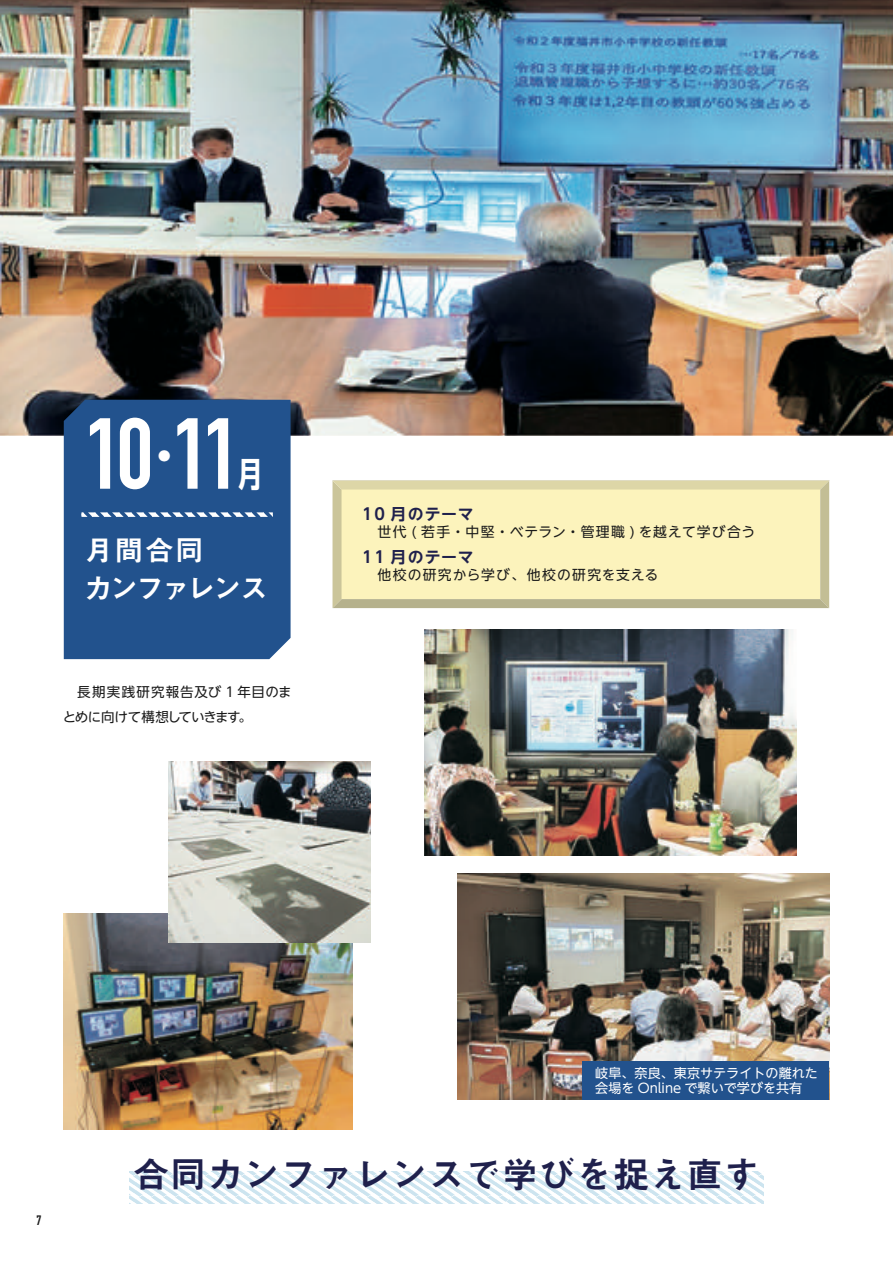
<style>
.page{position:relative;width:893px;height:1263px;background:#fff}
.page>*{position:absolute;margin:0;border:0;box-sizing:border-box;transform-origin:0 0}
.t1{font:99px "DIN Engschrift Std";color:#fff}
.t2{font:42.45px "UD Shin Go C Osez Pr 6 N De B";color:#fff}
.t3{font:36px "Midashi Go Pr 5 MB31";letter-spacing:.025em;color:#1f204c}
.t4{font:34.5px "UD Shin Go C Osez Pr 6 N De B";color:#fff}
.t5{font:28.5px/37.2px "Midashi Go Upr MB31";letter-spacing:-.075em;color:#fff}
.t6{font:700 15.9px "UD Shin Go NT Pro De";letter-spacing:.06em;color:#1f204c}
.t7{font:13.8px "UD Shin Go NT Pro";letter-spacing:.08em;color:#1a1a1a}
.t8{font:13.5px/25.5px "UD Shin Go NT Pro";letter-spacing:.005em;color:#1a1a1a}
.t9{font:13.5px "DIN Engschrift Std";color:#1a1a1a}
.t10{font:13.05px/14.9px "UD Shin Go NT Pro";color:#fff}
</style>
<div class="page">
<svg style="left:130px;top:1172px;width:633px;height:31px"></svg>
<img style="left:64px;top:913px;width:289px;height:217px">
<img style="left:0;top:0;width:893px;height:436px">
<img style="left:457px;top:873px;width:372px;height:226px">
<img style="left:169px;top:762px;width:201px;height:181px">
<img style="left:424px;top:629px;width:372px;height:226px">
<div style="left:64px;top:400px;width:227px;height:259px;background:#22528d"></div>
<svg style="left:81px;top:512px;width:192px;height:5px"></svg>
<svg style="left:333px;top:480px;width:496px;height:128px;background:#f3eab6"></svg>
<div style="left:583px;top:1061px;width:246px;height:38px;background:#22528d"></div>
<h1 class="t1" style="left:85px;top:396px;width:156px">10 11</h1>
<h2 class="t2" style="left:150px;top:422px;width:31px">・</h2>
<h3 class="t4" style="left:238px;top:446px;width:26px">月</h3>
<h3 class="t5" style="left:84px;top:531px;width:186px">月間合同<br>カンファレンス</h3>
<p class="t8" style="left:63px;top:678px;width:230px;text-indent:14px">長期実践研究報告及び 1 年目のまとめに向けて構想していきます。</p>
<p class="t6" style="left:362px;top:501px;width:113px">10 月のテーマ</p>
<p class="t7" style="left:362px;top:521px;width:394px">　世代 ( 若手・中堅・ベテラン・管理職 ) を越えて学び合う</p>
<p class="t6" style="left:362px;top:544px;width:113px">11 月のテーマ</p>
<p class="t7" style="left:362px;top:563px;width:298px">　他校の研究から学び、他校の研究を支える</p>
<p class="t9" style="left:37px;top:1213px;width:7px">7</p>
<p class="t10" style="left:595px;top:1065px;width:224px">岐阜、奈良、東京サテライトの離れた会場を Online で繋いで学びを共有</p>
<h3 class="t3" style="left:133px;top:1146px;width:628px">合同カンファレンスで学びを捉え直す</h3>
</div>
